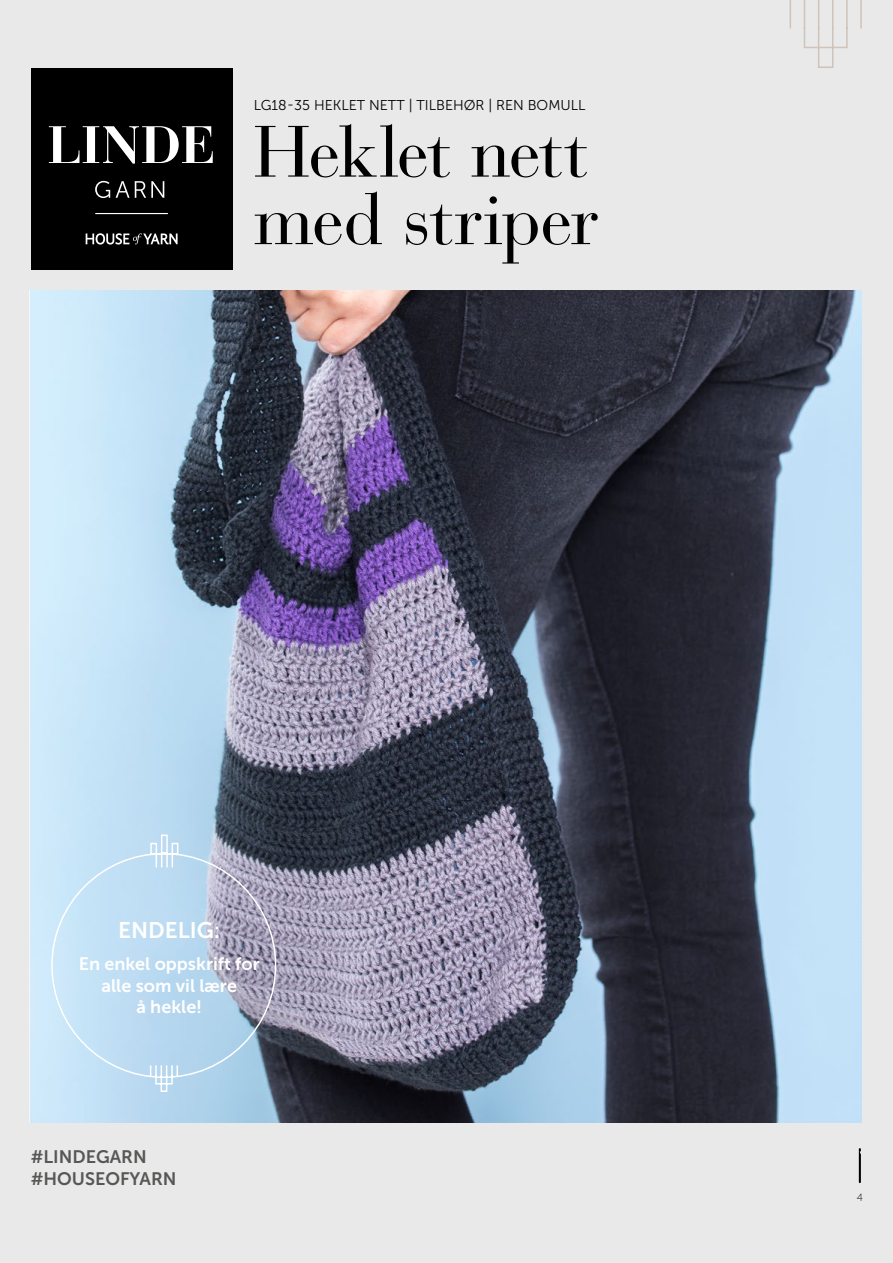
<style>
.page{position:relative;width:893px;height:1263px;background:#e9e9e9}
.page>*{position:absolute;margin:0;border:0;box-sizing:border-box;transform-origin:0 0}
.t1{font:72px "Bauer Bodoni Std";letter-spacing:-.02em;color:#000}
.t2{font:22.5px "Museo Sans 700";color:#fff}
.t3{font:18px "Museo Sans 700";color:#fff}
.t4{font:18px "Museo Sans 700";color:#575756}
.t5{font:14.25px "Museo Sans 300";color:#000}
.t6{font:10.5px "Museo Sans 100";color:#000}
</style>
<div class="page">
<div style="left:31px;top:68px;width:201px;height:201px;background:#000"></div>
<hr style="left:96px;top:213px;width:71px;height:1px;background:#fff">
<svg style="left:49px;top:126px;width:164px;height:38px"></svg>
<svg style="left:95px;top:181px;width:15px;height:17px"></svg>
<svg style="left:116px;top:181px;width:48px;height:17px"></svg>
<svg style="left:86px;top:233px;width:92px;height:12px"></svg>
<svg style="left:859px;top:1148px;width:2px;height:35px"></svg>
<img style="left:31px;top:291px;width:831px;height:832px">
<svg style="left:789px;top:0;width:73px;height:68px"></svg>
<svg style="left:50px;top:834px;width:227px;height:259px;background:#b4cce1"></svg>
<p class="t5" style="left:254px;top:97px;width:333px">LG18-35 HEKLET NETT | TILBEHØR | REN BOMULL</p>
<p class="t1" style="left:254px;top:109px;width:335px">Heklet nett</p>
<p class="t1" style="left:254px;top:176px;width:346px">med striper</p>
<p class="t2" style="left:118px;top:917px;width:104px">ENDELIG:</p>
<p class="t3" style="left:79px;top:954px;width:183px">En enkel oppskrift for</p>
<p class="t3" style="left:101px;top:975px;width:137px">alle som vil lære</p>
<p class="t3" style="left:136px;top:997px;width:67px">å hekle!</p>
<p class="t4" style="left:31px;top:1147px;width:117px">#LINDEGARN</p>
<p class="t4" style="left:31px;top:1168px;width:147px">#HOUSEOFYARN</p>
<p class="t6" style="left:857px;top:1192px;width:8px">4</p>
</div>
